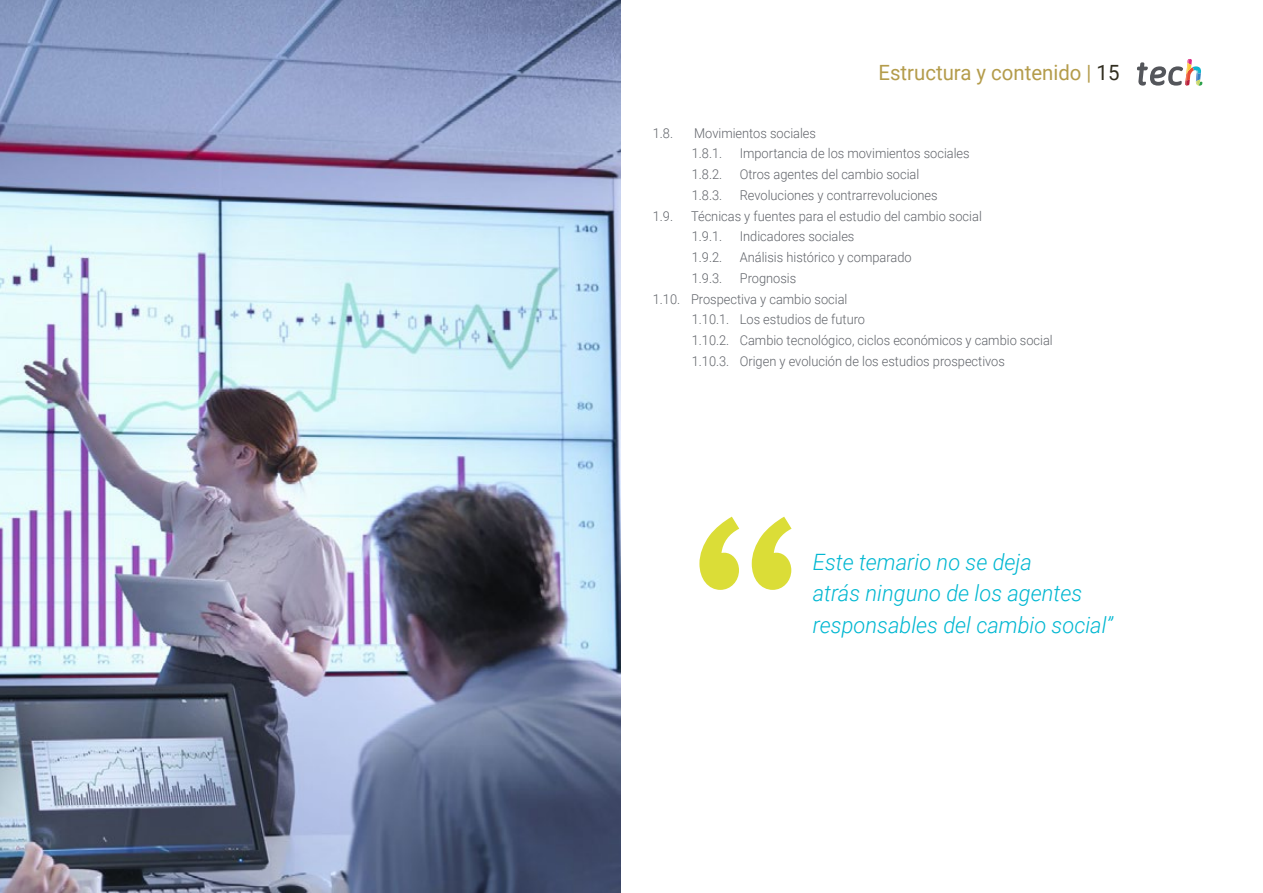
<style>
.page{position:relative;width:1263px;height:893px;background:#fff}
.page>*{position:absolute;margin:0;border:0;box-sizing:border-box;transform-origin:0 0}
.t1{font:italic 300 22.5px/31.5px "Roboto";color:#00b7d1}
.t2{font:21px "Roboto";color:#b49c4b}
.t3{font:300 13.5px/20.7px "Roboto";color:#61646a;scale:.95 1}
.s1{color:#312e20}
</style>
<div class="page">
<svg style="left:1137px;top:59px;width:65px;height:27px"></svg>
<img style="left:0;top:0;width:621px;height:893px">
<svg style="left:699px;top:517px;width:92px;height:73px"></svg>
<h2 class="t2" style="left:878px;top:57px;width:242px">Estructura y contenido | <span class="s1">15</span></h2>
<p class="t3" style="left:653px;top:122px;width:23px">1.8.</p>
<p class="t3" style="left:692px;top:122px;width:132px">Movimientos sociales<br>1.8.1.</p>
<p class="t3" style="left:740px;top:143px;width:244px">Importancia de los movimientos sociales</p>
<p class="t3" style="left:692px;top:164px;width:34px">1.8.2.</p>
<p class="t3" style="left:740px;top:164px;width:191px">Otros agentes del cambio social</p>
<p class="t3" style="left:692px;top:184px;width:34px">1.8.3.</p>
<p class="t3" style="left:740px;top:184px;width:210px">Revoluciones y contrarrevoluciones</p>
<p class="t3" style="left:653px;top:205px;width:23px">1.9.</p>
<p class="t3" style="left:691px;top:205px;width:308px">Técnicas y fuentes para el estudio del cambio social<br>1.9.1.</p>
<p class="t3" style="left:740px;top:226px;width:122px">Indicadores sociales</p>
<p class="t3" style="left:692px;top:247px;width:34px">1.9.2.</p>
<p class="t3" style="left:740px;top:247px;width:182px">Análisis histórico y comparado</p>
<p class="t3" style="left:692px;top:267px;width:34px">1.9.3.</p>
<p class="t3" style="left:740px;top:267px;width:61px">Prognosis</p>
<p class="t3" style="left:653px;top:288px;width:206px">1.10. Prospectiva y cambio social</p>
<p class="t3" style="left:692px;top:309px;width:184px">1.10.1. Los estudios de futuro</p>
<p class="t3" style="left:692px;top:330px;width:382px">1.10.2. Cambio tecnológico, ciclos económicos y cambio social</p>
<p class="t3" style="left:692px;top:350px;width:331px">1.10.3. Origen y evolución de los estudios prospectivos</p>
<h1 class="t1" style="left:813px;top:545px;width:302px">Este temario no se deja<br>atrás ninguno de los agentes responsables del cambio social”</h1>
</div>
